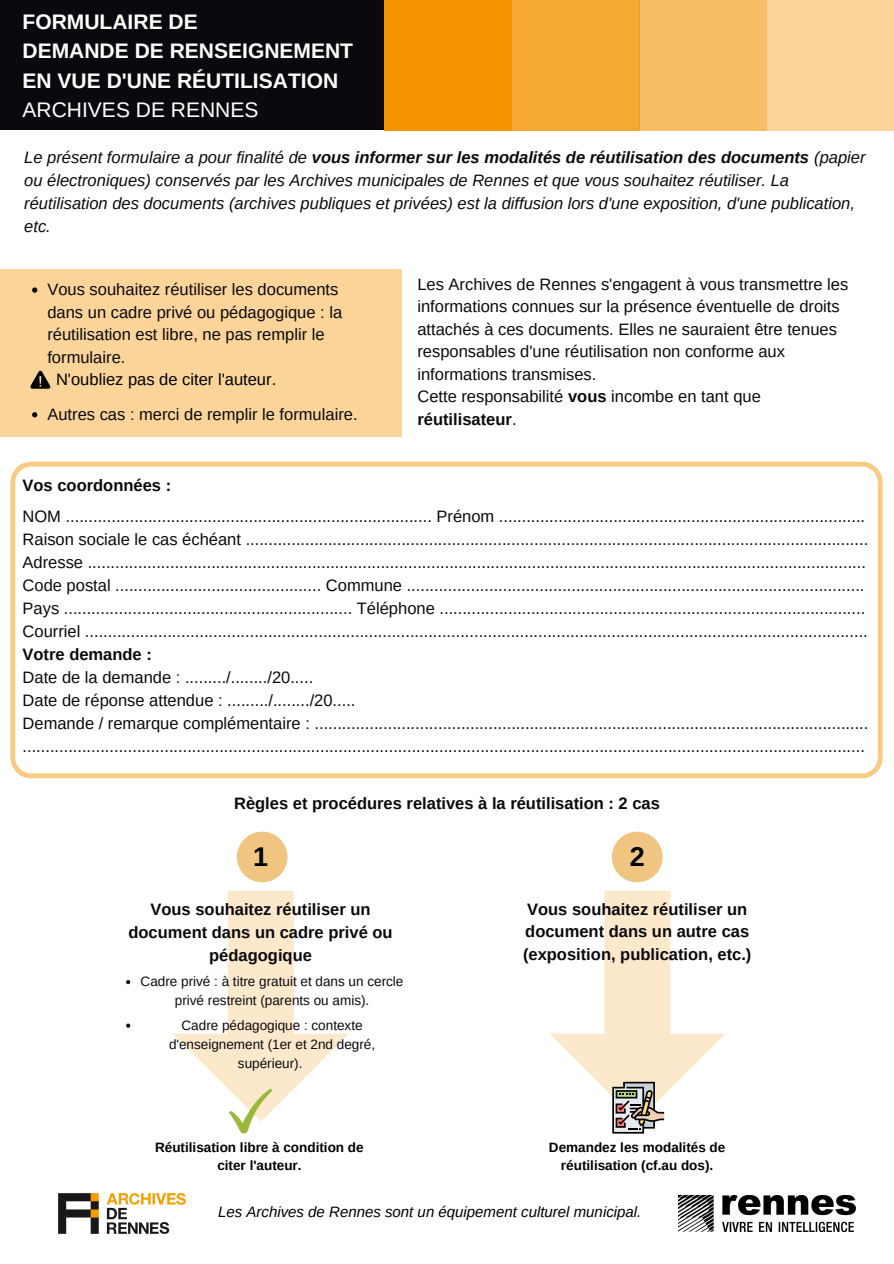
<style>
.page{position:relative;width:894px;height:1264px;background:#fff}
.page>*{position:absolute;margin:0;border:0;box-sizing:border-box;transform-origin:0 0}
.t1{font:700 27px "Arimo";color:#000}
.t2{font:700 21px "Arimo";color:#fff}
.t3{font:21px "Arimo";color:#fff}
.t4{font:16.5px/22.5px "Arimo";color:#0c090e}
.t5{font:italic 16.5px/23px "Arimo";color:#0c090e}
.t6{font:700 16.5px/23px "Arimo";color:#0c090e;text-align:center}
.t7{font:16.5px "Arimo";color:#000}
.t8{font:italic 15px "Arimo";color:#000}
.t9{font:13.5px/18.8px "Arimo";color:#0c090e;text-align:center}
.t10{font:700 13.5px/18px "Arimo";color:#000;text-align:center}
.s1{font-weight:700}
</style>
<div class="page">
<div style="left:0;top:0;width:384px;height:130px;background:#0c090e"></div>
<div style="left:384px;top:0;width:127px;height:131px;background:#f39400"></div>
<div style="left:766px;top:0;width:127px;height:131px;background:#fad499"></div>
<div style="left:639px;top:0;width:127px;height:131px;background:#f7be66"></div>
<div style="left:511px;top:0;width:128px;height:131px;background:#f5a933"></div>
<img style="left:678px;top:1195px;width:176px;height:36px">
<img style="left:58px;top:1192px;width:128px;height:42px">
<div style="left:0;top:269px;width:401px;height:168px;background:#fad499"></div>
<svg style="left:10px;top:462px;width:872px;height:316px"></svg>
<svg style="left:173px;top:891px;width:175px;height:242px"></svg>
<div style="left:237px;top:831px;width:50px;height:51px;background:#f0c581;border-radius:50%"></div>
<div style="left:611px;top:831px;width:51px;height:51px;background:#f0c581;border-radius:50%"></div>
<svg style="left:126px;top:980px;width:4px;height:4px"></svg>
<svg style="left:126px;top:1023px;width:4px;height:4px"></svg>
<svg style="left:32px;top:287px;width:5px;height:6px"></svg>
<svg style="left:32px;top:412px;width:5px;height:5px"></svg>
<svg style="left:30px;top:370px;width:20px;height:19px"></svg>
<svg style="left:550px;top:891px;width:175px;height:242px"></svg>
<p class="t2" style="left:23px;top:10px;width:177px">FORMULAIRE DE</p>
<p class="t2" style="left:23px;top:39px;width:332px">DEMANDE DE RENSEIGNEMENT</p>
<p class="t2" style="left:23px;top:68px;width:317px">EN VUE D'UNE RÉUTILISATION</p>
<p class="t3" style="left:23px;top:98px;width:237px">ARCHIVES DE RENNES</p>
<p class="t5" style="left:24px;top:146px;width:842px">Le présent formulaire a pour finalité de <span class="s1">vous informer sur les modalités de réutilisation des documents</span> (papier ou électroniques) conservés par les Archives municipales de Rennes et que vous souhaitez réutiliser. La réutilisation des documents (archives publiques et privées) est la diffusion lors d'une exposition, d'une publication, etc.</p>
<p class="t4" style="left:47px;top:278px;width:296px">Vous souhaitez réutiliser les documents dans un cadre privé ou pédagogique : la réutilisation est libre, ne pas remplir le formulaire.</p>
<p class="t7" style="left:56px;top:370px;width:222px">N'oubliez pas de citer l'auteur.</p>
<p class="t4" style="left:47px;top:402px;width:311px">Autres cas : merci de remplir le formulaire.</p>
<p class="t4" style="left:417px;top:273px;width:432px">Les Archives de Rennes s'engagent à vous transmettre les informations connues sur la présence éventuelle de droits attachés à ces documents. Elles ne sauraient être tenues responsables d'une réutilisation non conforme aux informations transmises.</p>
<p class="t4" style="left:417px;top:385px;width:345px">Cette responsabilité <span class="s1">vous</span> incombe en tant que <span class="s1">réutilisateur</span>.</p>
<p class="t6" style="left:23px;top:473px;width:150px">Vos coordonnées :</p>
<p class="t4" style="left:23px;top:504px;width:843px">NOM ................................................................................ Prénom ................................................................................</p>
<p class="t4" style="left:23px;top:527px;width:847px">Raison sociale le cas échéant ........................................................................................................................................</p>
<p class="t4" style="left:23px;top:550px;width:844px">Adresse ..........................................................................................................................................................................</p>
<p class="t4" style="left:23px;top:573px;width:843px">Code postal ............................................. Commune ....................................................................................................</p>
<p class="t4" style="left:23px;top:596px;width:844px">Pays ............................................................... Téléphone .............................................................................................</p>
<p class="t4" style="left:23px;top:619px;width:846px">Courriel ...........................................................................................................................................................................</p>
<p class="t6" style="left:23px;top:642px;width:131px">Votre demande :</p>
<p class="t4" style="left:23px;top:666px;width:292px">Date de la demande : ........./......../20.....</p>
<p class="t4" style="left:23px;top:689px;width:334px">Date de réponse attendue : ........./......../20.....</p>
<p class="t4" style="left:23px;top:712px;width:847px">Demande / remarque complémentaire : .........................................................................................................................</p>
<p class="t4" style="left:23px;top:735px;width:843px">........................................................................................................................................................................................</p>
<p class="t6" style="left:234px;top:792px;width:427px">Règles et procédures relatives à la réutilisation : 2 cas</p>
<p class="t1" style="left:253px;top:841px;width:17px">1</p>
<p class="t1" style="left:629px;top:841px;width:17px">2</p>
<p class="t6" style="left:523px;top:897px;width:230px;line-height:22.5px;text-align:left">Vous souhaitez réutiliser un document dans un autre cas (exposition, publication, etc.)</p>
<p class="t6" style="left:128px;top:897px;width:265px">Vous souhaitez réutiliser un document dans un cadre privé ou pédagogique</p>
<p class="t9" style="left:141px;top:972px;width:264px">Cadre privé : à titre gratuit et dans un cercle privé restreint (parents ou amis).</p>
<p class="t9" style="left:169px;top:1015px;width:208px">Cadre pédagogique : contexte d'enseignement (1er et 2nd degré, supérieur).</p>
<p class="t10" style="left:155px;top:1138px;width:210px">Réutilisation libre à condition de citer l'auteur.</p>
<p class="t10" style="left:548px;top:1138px;width:178px">Demandez les modalités de réutilisation (cf.au dos).</p>
<p class="t8" style="left:218px;top:1203px;width:424px">Les Archives de Rennes sont un équipement culturel municipal.</p>
</div>
